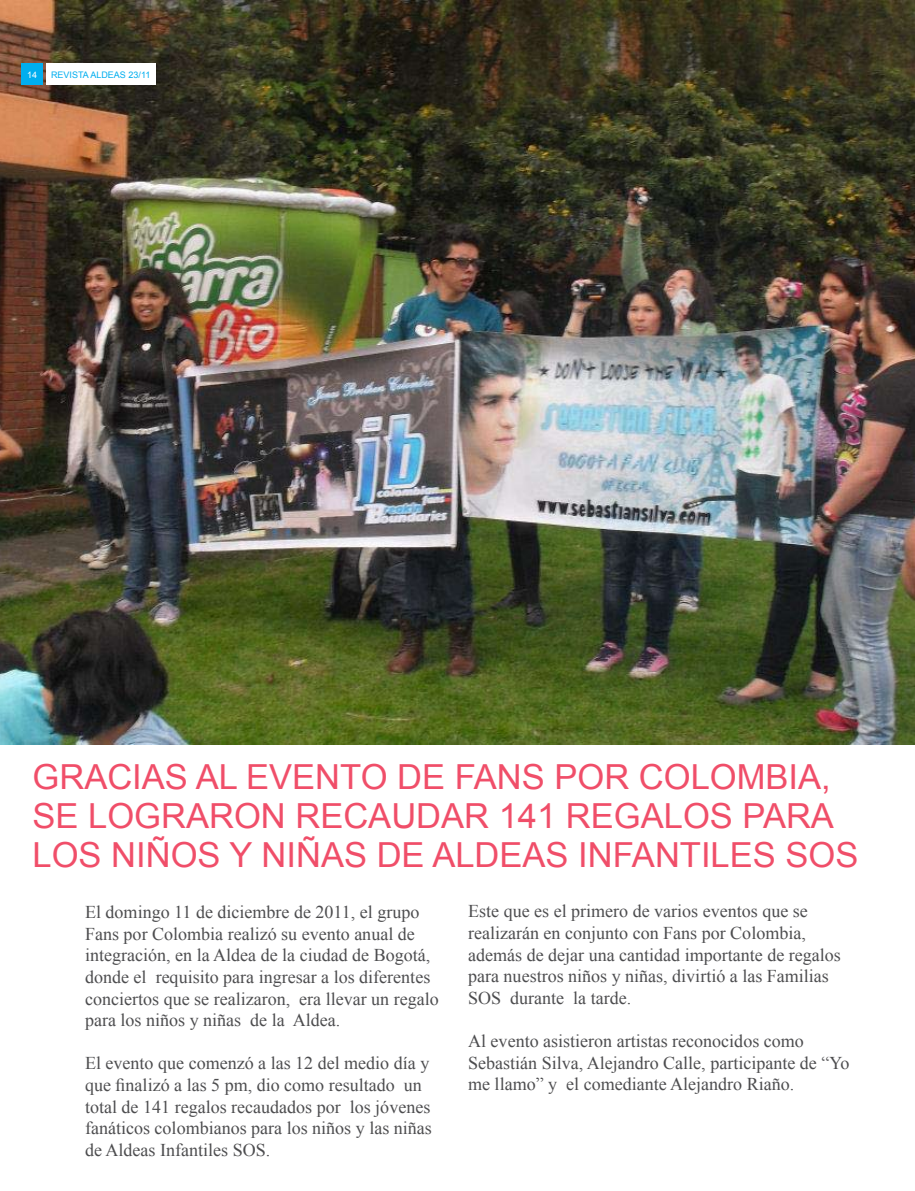
<style>
.page{position:relative;width:915px;height:1191px;background:#fff}
.page>*{position:absolute;margin:0;border:0;box-sizing:border-box;transform-origin:0 0}
.t1{font:34.5px "Arial";color:#f04e69}
.t2{font:18px/21.6px "Times New Roman";color:#4d4d4f}
.t3{font:9px "Arial";color:#00aeef}
.t4{font:9px "Arial";color:#fff}
</style>
<div class="page">
<img style="left:0;top:0;width:914px;height:744px">
<div style="left:47px;top:64px;width:109px;height:21px;background:#fff"></div>
<div style="left:21px;top:64px;width:22px;height:21px;background:#00aeef"></div>
<p class="t4" style="left:27px;top:69px;width:12px">14</p>
<p class="t3" style="left:51px;top:69px;width:101px">REVISTA ALDEAS 23/11</p>
<h1 class="t1" style="left:33px;top:757px;width:49px">GRACIAS</h1>
<h1 class="t1" style="left:195px;top:757px;width:75px">AL EVENTO</h1>
<h1 class="t1" style="left:397px;top:757px;width:101px">DE FANS</h1>
<h1 class="t1" style="left:554px;top:757px;width:133px">POR COLOMBIA</h1>
<h1 class="t1" style="left:820px;top:757px;width:11px">,</h1>
<h1 class="t1" style="left:33px;top:796px;width:81px">SE LOGRARON</h1>
<h1 class="t1" style="left:295px;top:796px;width:25px">RECAUDAR</h1>
<h1 class="t1" style="left:498px;top:796px;width:92px">141 REGALOS</h1>
<h1 class="t1" style="left:742px;top:796px;width:46px">PARA</h1>
<h1 class="t1" style="left:33px;top:835px;width:23px">LOS</h1>
<h1 class="t1" style="left:111px;top:835px;width:367px">NIÑOS YNIÑAS DE ALDEAS</h1>
<h1 class="t1" style="left:578px;top:835px;width:31px">INFANTILES</h1>
<h1 class="t1" style="left:785px;top:835px;width:74px">SOS</h1>
<p class="t2" style="left:85px;top:901px;width:355px">El domingo 11 de diciembre de 2011, el grupo Fans por Colombia realizó su evento anual de integración, en la Aldea de la ciudad de Bogotá, donde el requisito para ingresar a los diferentes conciertos que se realizaron, era llevar un regalo para los niños y niñas de la Aldea.</p>
<p class="t2" style="left:85px;top:1052px;width:348px">El evento que comenzó a las 12 del medio día y que finalizó a las 5 pm, dio como resultado un total de 141 regalos recaudados por los jóvenes fanáticos colombianos para los niños y las niñas de Aldeas Infantiles SOS.</p>
<p class="t2" style="left:468px;top:900px;width:374px">Este que es el primero de varios eventos que se realizarán en conjunto con Fans por Colombia, además de dejar una cantidad importante de regalos para nuestros niños y niñas, divirtió a las Familias SOS durante la tarde.</p>
<p class="t2" style="left:468px;top:1030px;width:383px">Al evento asistieron artistas reconocidos como<br>Sebastián Silva, Alejandro Calle, participante de “Yo me llamo” y el comediante Alejandro Riaño.</p>
</div>
